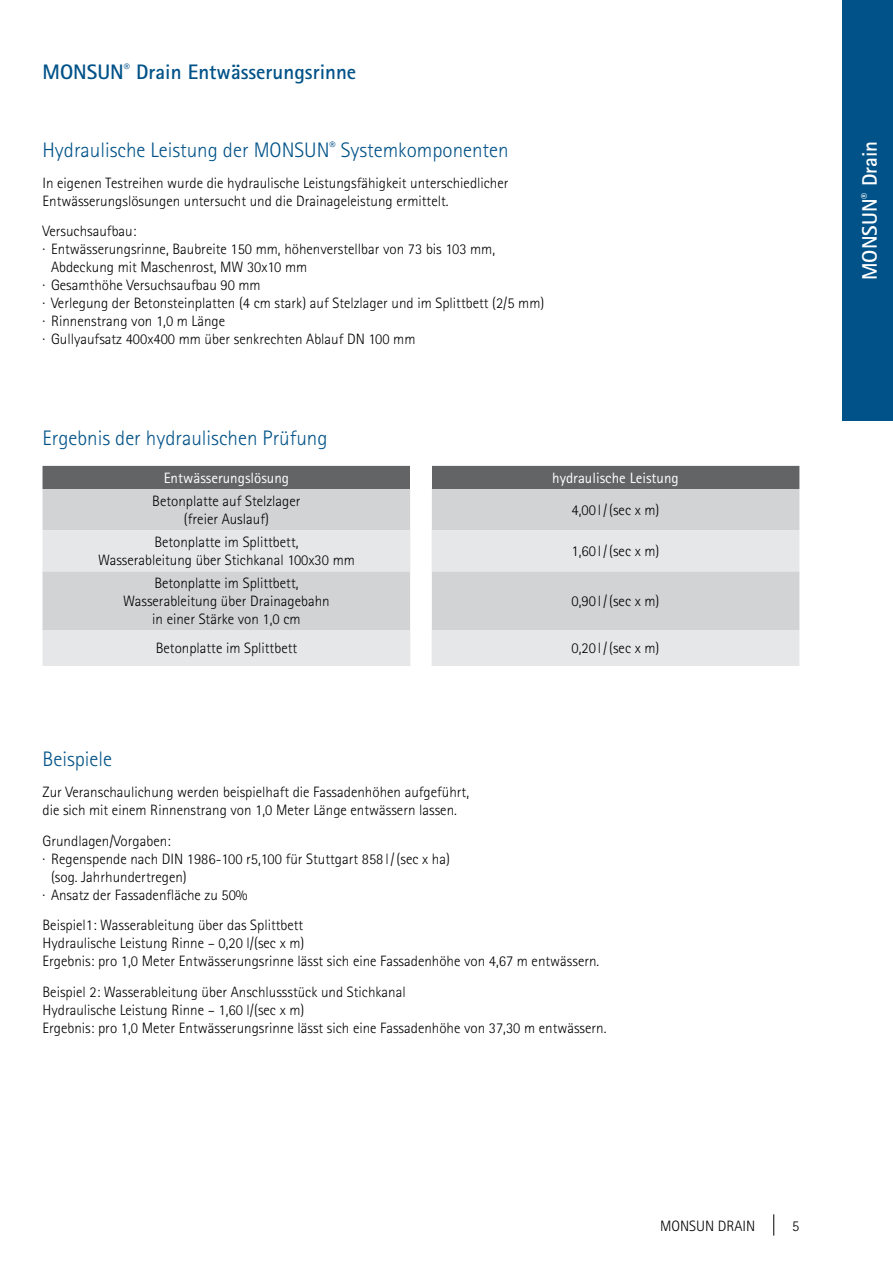
<style>
.page{position:relative;width:893px;height:1263px;background:#fff}
.page>*{position:absolute;margin:0;border:0;box-sizing:border-box;transform-origin:0 0}
.t1{font:300 21px "Rotis Sans Serif Pro";color:#005288}
.t2{font:700 21px "Rotis Sans Serif Pro";color:#005288}
.t3{font:700 21px "Rotis Sans Serif Pro";color:#fff}
.t4{font:300 15px/18px "Rotis Sans Serif Pro";color:#000}
.t5{font:15px "Rotis Sans Serif Pro";color:#fff}
</style>
<div class="page">
<svg style="left:773px;top:1214px;width:1px;height:21px"></svg>
<div style="left:842px;top:0;width:51px;height:421px;background:#005288"></div>
<svg style="left:43px;top:466px;width:756px;height:64px;background:#acadaf"></svg>
<svg style="left:43px;top:530px;width:367px;height:136px;background:#dddedf"></svg>
<svg style="left:432px;top:530px;width:367px;height:136px;background:#dddedf"></svg>
<h1 class="t2" style="left:43px;top:58px;width:315px">MONSUN<sup>®</sup> Drain Entwässerungsrinne</h1>
<h1 class="t1" style="left:43px;top:138px;width:468px">Hydraulische Leistung der MONSUN<sup>®</sup> Systemkomponenten</h1>
<p class="t4" style="left:43px;top:174px;width:468px">In eigenen Testreihen wurde die hydraulische Leistungsfähigkeit unterschiedlicher<br>Entwässerungslösungen untersucht und die Drainageleistung ermittelt.</p>
<p class="t4" style="left:43px;top:223px;width:95px">Versuchsaufbau:</p>
<p class="t4" style="left:43px;top:241px;width:454px">· Entwässerungsrinne, Baubreite 150 mm, höhenverstellbar von 73 bis 103 mm,</p>
<p class="t4" style="left:51px;top:259px;width:258px">Abdeckung mit Maschenrost, MW 30x10 mm</p>
<p class="t4" style="left:43px;top:277px;width:220px">· Gesamthöhe Versuchsaufbau 90 mm</p>
<p class="t4" style="left:43px;top:295px;width:503px">· Verlegung der Betonsteinplatten (4 cm stark) auf Stelzlager und im Splittbett (2/5 mm)</p>
<p class="t4" style="left:43px;top:313px;width:184px">· Rinnenstrang von 1,0 m Länge</p>
<p class="t4" style="left:43px;top:331px;width:374px">· Gullyaufsatz 400x400 mm über senkrechten Ablauf DN 100 mm</p>
<h1 class="t1" style="left:43px;top:425px;width:286px">Ergebnis der hydraulischen Prüfung</h1>
<p class="t5" style="left:164px;top:469px;width:127px">Entwässerungslösung</p>
<p class="t5" style="left:552px;top:469px;width:128px">hydraulische Leistung</p>
<p class="t4" style="left:152px;top:492px;width:150px;text-align:center">Betonplatte auf Stelzlager (freier Auslauf)</p>
<p class="t4" style="left:572px;top:501px;width:89px">4,00 l/(sec x m)</p>
<p class="t4" style="left:98px;top:533px;width:258px;text-align:center">Betonplatte im Splittbett,<br>Wasserableitung über Stichkanal 100x30 mm</p>
<p class="t4" style="left:572px;top:542px;width:89px">1,60 l/(sec x m)</p>
<p class="t4" style="left:123px;top:574px;width:208px;text-align:center">Betonplatte im Splittbett,<br>Wasserableitung über Drainagebahn in einer Stärke von 1,0 cm</p>
<p class="t4" style="left:572px;top:592px;width:89px">0,90 l/(sec x m)</p>
<p class="t4" style="left:156px;top:640px;width:143px">Betonplatte im Splittbett</p>
<p class="t4" style="left:572px;top:640px;width:89px">0,20 l/(sec x m)</p>
<h1 class="t1" style="left:43px;top:747px;width:71px">Beispiele</h1>
<p class="t4" style="left:43px;top:783px;width:428px">Zur Veranschaulichung werden beispielhaft die Fassadenhöhen aufgeführt, die sich mit einem Rinnenstrang von 1,0 Meter Länge entwässern lassen.</p>
<p class="t4" style="left:43px;top:832px;width:130px">Grundlagen/Vorgaben:</p>
<p class="t4" style="left:43px;top:850px;width:409px">· Regenspende nach DIN 1986-100 r5,100 für Stuttgart 858 l/(sec x ha)</p>
<p class="t4" style="left:51px;top:868px;width:137px">(sog. Jahrhundertregen)</p>
<p class="t4" style="left:43px;top:886px;width:207px">· Ansatz der Fassadenfläche zu 50%</p>
<p class="t4" style="left:43px;top:917px;width:558px">Beispiel1: Wasserableitung über das Splittbett<br>Hydraulische Leistung Rinne – 0,20 l/(sec x m)<br>Ergebnis: pro 1,0 Meter Entwässerungsrinne lässt sich eine Fassadenhöhe von 4,67 m entwässern.</p>
<p class="t4" style="left:43px;top:983px;width:566px">Beispiel 2: Wasserableitung über Anschlussstück und Stichkanal<br>Hydraulische Leistung Rinne – 1,60 l/(sec x m)<br>Ergebnis: pro 1,0 Meter Entwässerungsrinne lässt sich eine Fassadenhöhe von 37,30 m entwässern.</p>
<h1 class="t3" style="left:856px;top:280px;width:141px;rotate:-90deg">MONSUN<sup>®</sup> Drain</h1>
<p class="t4" style="left:660px;top:1217px;width:97px">MONSUN DRAIN</p>
<p class="t4" style="left:792px;top:1217px;width:9px">5</p>
</div>
